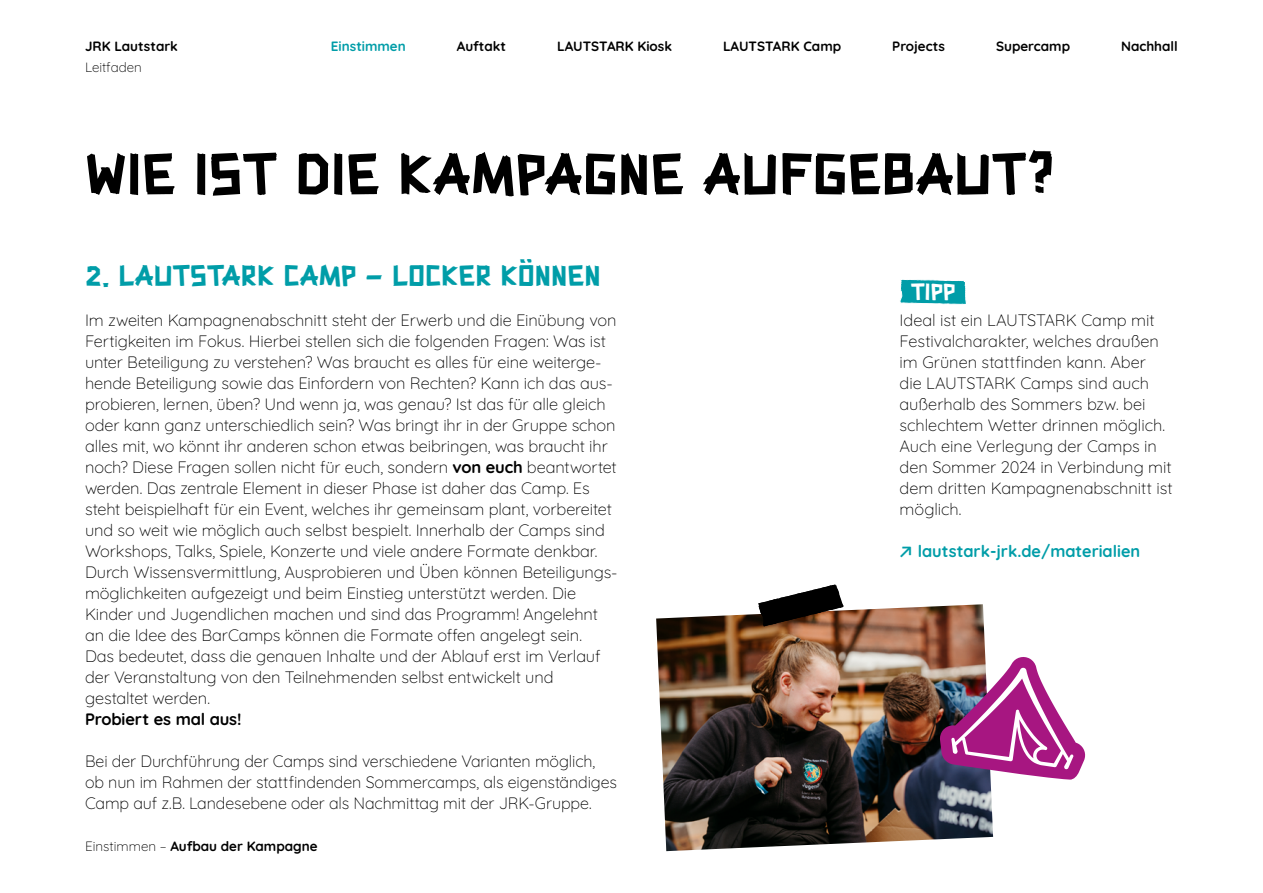
<style>
.page{position:relative;width:1263px;height:893px;background:#fff}
.page>*{position:absolute;margin:0;border:0;box-sizing:border-box;transform-origin:0 0}
.t1{font:60px "Lautstark Tape";color:#000}
.t2{font:30px "Lautstark Tape";color:#009da8}
.t3{font:24px "Lautstark Tape";color:#fff}
.t4{font:300 16.5px/21px "Quicksand";letter-spacing:-.005em;color:#000}
.t5{font:300 16.5px "Quicksand";color:#009da8}
.t6{font:300 13.5px/21px "Quicksand";color:#000}
.t7{font:300 13.5px "Quicksand";color:#009da8}
.s1{font-family:"Calibri";font-weight:700}
</style>
<div class="page">
<svg style="left:900px;top:279px;width:66px;height:26px;background:#27acb5"></svg>
<img style="left:656px;top:604px;width:337px;height:247px">
<svg style="left:758px;top:584px;width:85px;height:42px"></svg>
<svg style="left:940px;top:655px;width:146px;height:125px"></svg>
<p class="t6" style="left:85px;top:34px;width:94px">JRK Lautstark<br>Leitfaden</p>
<p class="t7" style="left:331px;top:36px;width:76px">Einstimmen</p>
<p class="t6" style="left:457px;top:34px;width:51px">Auftakt</p>
<p class="t6" style="left:557px;top:34px;width:116px">LAUTSTARK Kiosk</p>
<p class="t6" style="left:723px;top:34px;width:120px">LAUTSTARK Camp</p>
<p class="t6" style="left:892px;top:34px;width:54px">Projects</p>
<p class="t6" style="left:996px;top:34px;width:76px">Supercamp</p>
<p class="t6" style="left:1121px;top:34px;width:58px">Nachhall</p>
<h1 class="t1" style="left:85px;top:141px;width:971px">WIE IST DIE KAMPAGNE AUFGEBAUT?</h1>
<h2 class="t2" style="left:85px;top:259px;width:218px">2. LAUTSTARK CAM</h2>
<h2 class="t2" style="left:341px;top:259px;width:69px">P – LOCKER</h2>
<h2 class="t2" style="left:501px;top:259px;width:51px">KÖNNEN</h2>
<p class="t4" style="left:85px;top:308px;width:534px">Im zweiten Kampagnenabschnitt steht der Erwerb und die Einübung von Fertigkeiten im Fokus. Hierbei stellen sich die folgenden Fragen: Was ist unter Beteiligung zu verstehen? Was braucht es alles für eine weiterge&shy;hende Beteiligung sowie das Einfordern von Rechten? Kann ich das aus&shy;probieren, lernen, üben? Und wenn ja, was genau? Ist das für alle gleich oder kann ganz unterschiedlich sein? Was bringt ihr in der Gruppe schon alles mit, wo könnt ihr anderen schon etwas beibringen, was braucht ihr noch? Diese Fragen sollen nicht für euch, sondern von euch beantwortet werden. Das zentrale Element in dieser Phase ist daher das Camp. Es steht beispielhaft für ein Event, welches ihr gemeinsam plant, vorbereitet und so weit wie möglich auch selbst bespielt. Innerhalb der Camps sind Workshops, Talks, Spiele, Konzerte und viele andere Formate denkbar.<br>Durch Wissensvermittlung, Ausprobieren und Üben können Beteiligungs&shy;möglichkeiten aufgezeigt und beim Einstieg unterstützt werden. Die Kinder und Jugendlichen machen und sind das Programm! Angelehnt an die Idee des BarCamps können die Formate offen angelegt sein.<br>Das bedeutet, dass die genauen Inhalte und der Ablauf erst im Verlauf der Veranstaltung von den Teilnehmenden selbst entwickelt und gestaltet werden.<br>Probiert es mal aus!</p>
<p class="t4" style="left:85px;top:749px;width:534px">Bei der Durchführung der Camps sind verschiedene Varianten möglich, ob nun im Rahmen der stattfindenden Sommercamps, als eigenständiges<br>Camp auf z.B. Landesebene oder als Nachmittag mit der JRK-Gruppe.</p>
<p class="t6" style="left:85px;top:834px;width:234px">Einstimmen – Aufbau der Kampagne</p>
<h3 class="t3" style="left:911px;top:278px;width:46px;rotate:1deg">TIPP</h3>
<p class="t4" style="left:899px;top:308px;width:275px">Ideal ist ein LAUTSTARK Camp mit<br>Festivalcharakter, welches draußen im Grünen stattfinden kann. Aber<br>die LAUTSTARK Camps sind auch außerhalb des Sommers bzw. bei schlechtem Wetter drinnen möglich.<br>Auch eine Verlegung der Camps in den Sommer 2024 in Verbindung mit dem dritten Kampagnenabschnitt ist möglich.</p>
<p class="t5" style="left:899px;top:538px;width:242px"><span class="s1">↗</span> lautstark-jrk.de/materialien</p>
</div>
